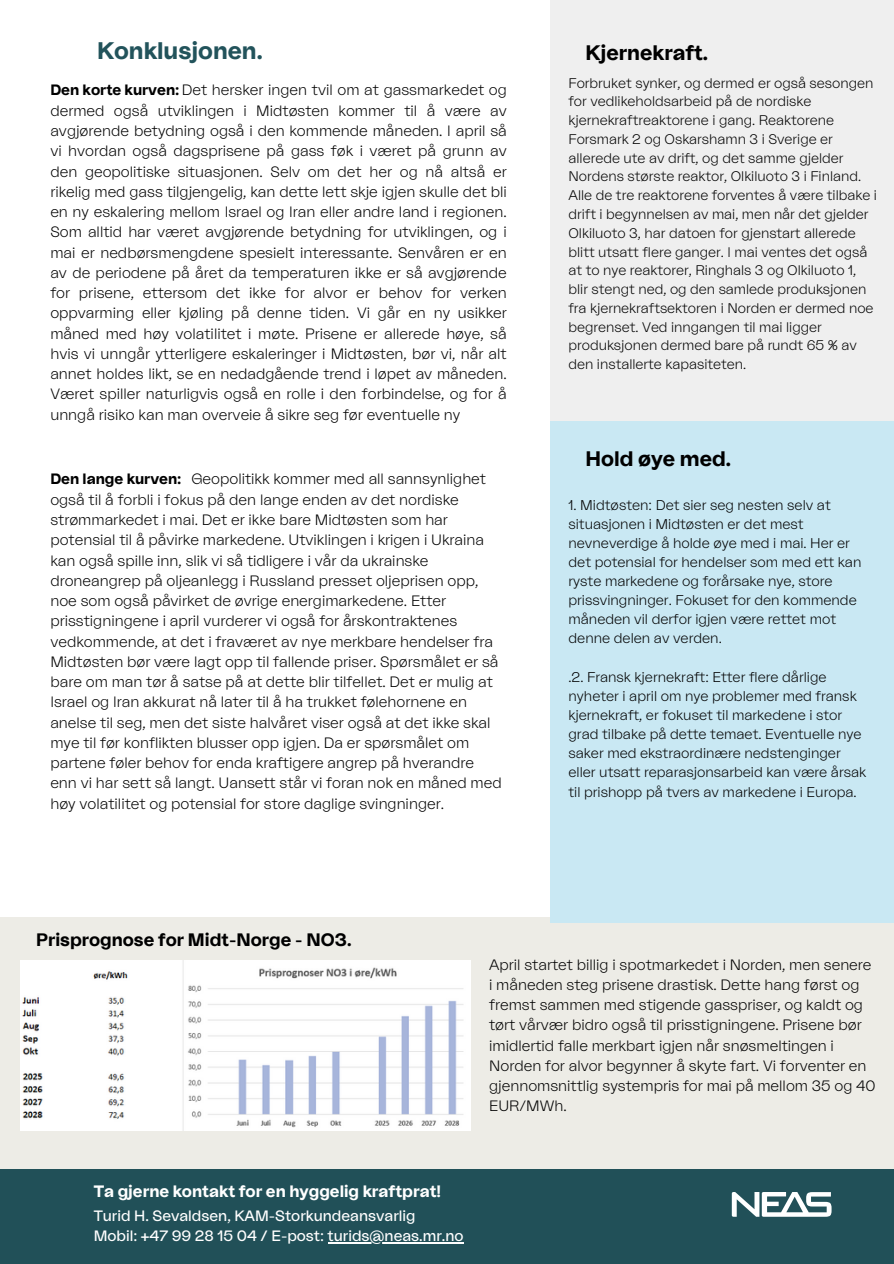
<style>
.page{position:relative;width:894px;height:1264px;background:#fff}
.page>*{position:absolute;margin:0;border:0;box-sizing:border-box;transform-origin:0 0}
.t1{font:700 24px "La Nord V2.1";color:#22535b}
.t2{font:700 21px "La Nord V2.1";color:#000}
.t3{font:700 18px "La Nord V2.1";color:#000}
.t4{font:700 16.5px "La Nord V2.1";color:#fff}
.t5{font:300 15px/20.2px "La Nord V2.1";color:#000}
.t6{font:15px "La Nord V2.1";color:#fff}
.t7{font:700 15px "La Nord V2.1";color:#000}
.t8{font:300 14.1px/19.2px "La Nord V2.1";color:#000}
.t9{font:300 13.95px/18.8px "La Nord V2.1";color:#000}
.s1{font-weight:700}
</style>
<div class="page">
<div style="left:0;top:917px;width:893px;height:346px;background:#edece6"></div>
<div style="left:0;top:1169px;width:893px;height:94px;background:#215058"></div>
<svg style="left:731px;top:1192px;width:100px;height:25px"></svg>
<div style="left:550px;top:0;width:343px;height:421px;background:#efefef"></div>
<div style="left:550px;top:421px;width:343px;height:501px;background:#c9e8f3"></div>
<img style="left:21px;top:960px;width:449px;height:170px">
<hr style="left:327px;top:1242px;width:136px;height:1px;background:#fff">
<p class="t1" style="left:97px;top:39px;width:167px">Konklusjonen.</p>
<p class="t5" style="left:50px;top:81px;width:458px;text-align:justify"><span class="s1">Den korte kurven:</span>Det hersker ingen tvil om at gassmarkedet og dermed også utviklingen i Midtøsten kommer til å være av avgjørende betydning også i den kommende måneden. I april så vi hvordan også dagsprisene på gass føk i været på grunn av den geopolitiske situasjonen. Selv om det her og nå altså er rikelig med gass tilgjengelig, kan dette lett skje igjen skulle det bli en ny eskalering mellom Israel og Iran eller andre land i regionen.<br>Som alltid har været avgjørende betydning for utviklingen, og i mai er nedbørsmengdene spesielt interessante. Senvåren er en av de periodene på året da temperaturen ikke er så avgjørende for prisene, ettersom det ikke for alvor er behov for verken oppvarming eller kjøling på denne tiden. Vi går en ny usikker måned med høy volatilitet i møte. Prisene er allerede høye, så hvis vi unngår ytterligere eskaleringer i Midtøsten, bør vi, når alt annet holdes likt, se en nedadgående trend i løpet av måneden.<br>Været spiller naturligvis også en rolle i den forbindelse, og for å unngå risiko kan man overveie å sikre seg før eventuelle ny</p>
<p class="t5" style="left:50px;top:469px;width:453px;text-indent:141px">Geopolitikk kommer med all sannsynlighet også til å forbli i fokus på den lange enden av det nordiske strømmarkedet i mai. Det er ikke bare Midtøsten som har potensial til å påvirke markedene. Utviklingen i krigen i Ukraina kan også spille inn, slik vi så tidligere i vår da ukrainske droneangrep på oljeanlegg i Russland presset oljeprisen opp, noe som også påvirket de øvrige energimarkedene. Etter prisstigningene i april vurderer vi også for årskontraktenes vedkommende, at det i fraværet av nye merkbare hendelser fra Midtøsten bør være lagt opp til fallende priser. Spørsmålet er så bare om man tør å satse på at dette blir tilfellet. Det er mulig at Israel og Iran akkurat nå later til å ha trukket følehornene en anelse til seg, men det siste halvåret viser også at det ikke skal mye til før konflikten blusser opp igjen. Da er spørsmålet om partene føler behov for enda kraftigere angrep på hverandre enn vi har sett så langt. Uansett står vi foran nok en måned med høy volatilitet og potensial for store daglige svingninger.</p>
<p class="t7" style="left:50px;top:472px;width:133px">Den lange kurven:</p>
<h4 class="t3" style="left:36px;top:931px;width:317px">Prisprognose for Midt-Norge - NO3.</h4>
<p class="t2" style="left:585px;top:43px;width:124px">Kjernekraft.</p>
<p class="t9" style="left:568px;top:74px;width:310px">Forbruket synker, og dermed er også sesongen for vedlikeholdsarbeid på de nordiske kjernekraftreaktorene i gang. Reaktorene Forsmark 2 og Oskarshamn 3 i Sverige er allerede ute av drift, og det samme gjelder Nordens største reaktor, Olkiluoto 3 i Finland.<br>Alle de tre reaktorene forventes å være tilbake i drift i begynnelsen av mai, men når det gjelder Olkiluoto 3, har datoen for gjenstart allerede blitt utsatt flere ganger. I mai ventes det også at to nye reaktorer, Ringhals 3 og Olkiluoto 1, blir stengt ned, og den samlede produksjonen fra kjernekraftsektoren i Norden er dermed noe begrenset. Ved inngangen til mai ligger produksjonen dermed bare på rundt 65 % av den installerte kapasiteten.</p>
<p class="t2" style="left:585px;top:448px;width:147px">Hold øye med.</p>
<p class="t8" style="left:568px;top:495px;width:294px">1. Midtøsten: Det sier seg nesten selv at situasjonen i Midtøsten er det mest nevneverdige å holde øye med i mai. Her er det potensial for hendelser som med ett kan ryste markedene og forårsake nye, store prissvingninger. Fokuset for den kommende måneden vil derfor igjen være rettet mot denne delen av verden.</p>
<h3 class="t8" style="left:568px;top:667px;width:299px">.2. Fransk kjernekraft: Etter flere dårlige nyheter i april om nye problemer med fransk kjernekraft, er fokuset til markedene i stor grad tilbake på dette temaet. Eventuelle nye saker med ekstraordinære nedstenginger eller utsatt reparasjonsarbeid kan være årsak til prishopp på tvers av markedene i Europa.</h3>
<h3 class="t5" style="left:489px;top:954px;width:388px">April startet billig i spotmarkedet i Norden, men senere i måneden steg prisene drastisk. Dette hang først og fremst sammen med stigende gasspriser, og kaldt og tørt vårvær bidro også til prisstigningene. Prisene bør imidlertid falle merkbart igjen når snøsmeltingen i Norden for alvor begynner å skyte fart. Vi forventer en gjennomsnittlig systempris for mai på mellom 35 og 40<br>EUR/MWh.</h3>
<h1 class="t4" style="left:94px;top:1183px;width:349px">Ta gjerne kontakt for en hyggelig kraftprat!</h1>
<p class="t6" style="left:94px;top:1208px;width:323px">Turid H. Sevaldsen, KAM-Storkundeansvarlig</p>
<h4 class="t6" style="left:94px;top:1229px;width:371px">Mobil: +47 99 28 15 04 / E-post: turids@neas.mr.no</h4>
</div>
